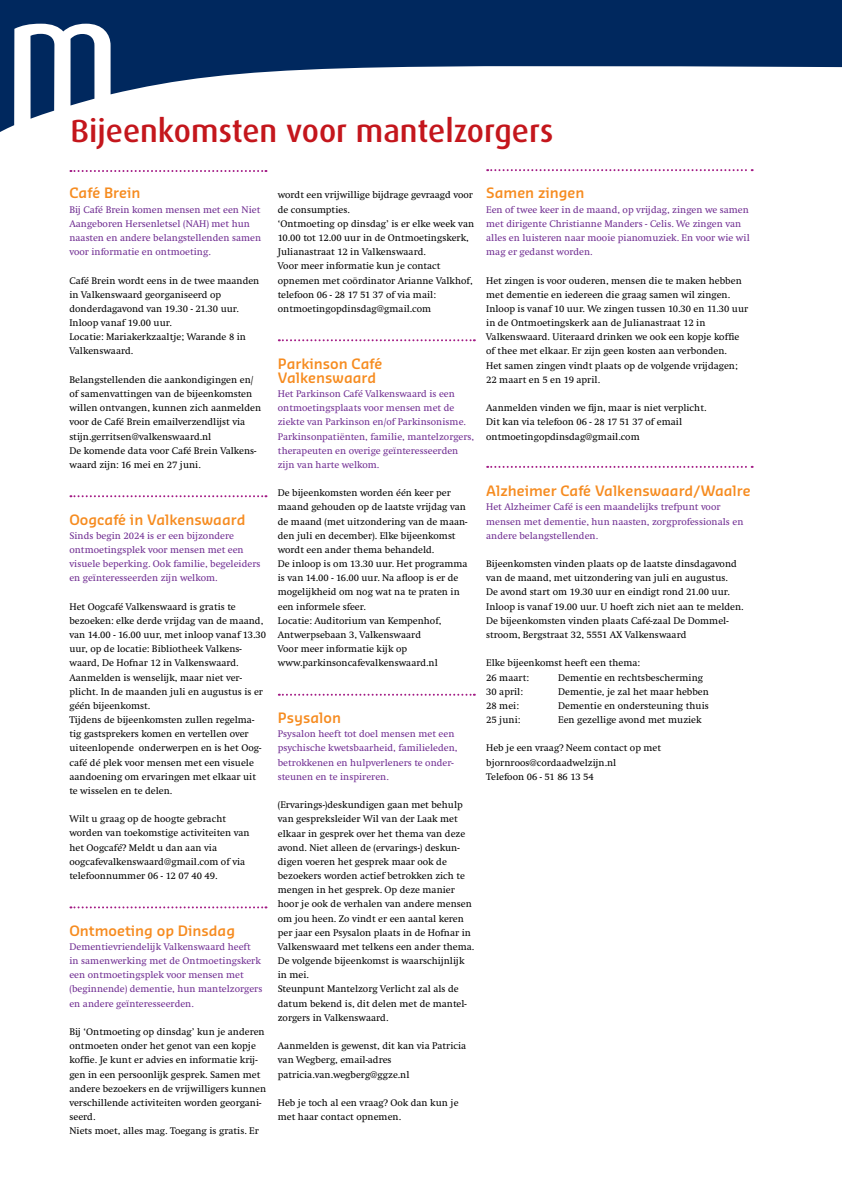
<style>
.page{position:relative;width:842px;height:1191px;background:#fff}
.page>*{position:absolute;margin:0;border:0;box-sizing:border-box;transform-origin:0 0}
.t1{font:500 32px "Dax";color:#c4161c}
.t2{font:600 14px/14.2px "Sansa";color:#f68b1f}
.t3{font:10px/14.2px "Swift";color:#000}
.t4{font:10px/14.2px "Swift";color:#6f2c91}
</style>
<div class="page">
<svg style="left:0;top:0;width:842px;height:132px;fill:#00285e"></svg>
<svg style="left:71px;top:34px;width:23px;height:71px;background:#103568"></svg>
<svg style="left:31px;top:34px;width:23px;height:85px;background:#103668"></svg>
<svg style="left:70px;top:170px;width:196px;height:2px"></svg>
<svg style="left:70px;top:495px;width:196px;height:2px"></svg>
<svg style="left:70px;top:906px;width:196px;height:2px"></svg>
<svg style="left:279px;top:693px;width:196px;height:2px"></svg>
<svg style="left:487px;top:169px;width:266px;height:2px"></svg>
<svg style="left:279px;top:339px;width:196px;height:2px"></svg>
<svg style="left:487px;top:466px;width:266px;height:2px"></svg>
<h1 class="t1" style="left:71px;top:113px;width:484px">Bijeenkomsten voor mantelzorgers</h1>
<h2 class="t2" style="left:486px;top:185px;width:100px">Samen zingen</h2>
<p class="t4" style="left:486px;top:202px;width:265px">Een of twee keer in de maand, op vrijdag, zingen we samen met dirigente Christianne Manders - Celis. We zingen van alles en luisteren naar mooie pianomuziek. En voor wie wil mag er gedanst worden.</p>
<p class="t3" style="left:486px;top:273px;width:264px">Het zingen is voor ouderen, mensen die te maken hebben met dementie en iedereen die graag samen wil zingen.<br>Inloop is vanaf 10 uur. We zingen tussen 10.30 en 11.30 uur in de Ontmoetingskerk aan de Julianastraat 12 in Valkenswaard. Uiteraard drinken we ook een kopje koffie of thee met elkaar. Er zijn geen kosten aan verbonden.<br>Het samen zingen vindt plaats op de volgende vrijdagen; 22 maart en 5 en 19 april.</p>
<p class="t3" style="left:486px;top:401px;width:222px">Aanmelden vinden we fijn, maar is niet verplicht.<br>Dit kan via telefoon 06 - 28 17 51 37 of email ontmoetingopdinsdag@gmail.com</p>
<h2 class="t2" style="left:69px;top:185px;width:73px">Café Brein</h2>
<p class="t4" style="left:69px;top:202px;width:193px">Bij Café Brein komen mensen met een Niet Aangeboren Hersenletsel (NAH) met hun naasten en andere belangstellenden samen voor informatie en ontmoeting.</p>
<p class="t3" style="left:69px;top:273px;width:191px">Café Brein wordt eens in de twee maanden in Valkenswaard georganiseerd op donderdagavond van 19.30 - 21.30 uur.<br>Inloop vanaf 19.00 uur.<br>Locatie: Mariakerkzaaltje; Warande 8 in<br>Valkenswaard.</p>
<p class="t3" style="left:69px;top:372px;width:193px">Belangstellenden die aankondigingen en/ of samenvattingen van de bijeenkomsten willen ontvangen, kunnen zich aanmelden voor de Café Brein emailverzendlijst via stijn.gerritsen@valkenswaard.nl<br>De komende data voor Café Brein Valkens&shy;waard zijn: 16 mei en 27 juni.</p>
<p class="t3" style="left:278px;top:188px;width:198px">wordt een vrijwillige bijdrage gevraagd voor de consumpties.<br>‘Ontmoeting op dinsdag’ is er elke week van 10.00 tot 12.00 uur in de Ontmoetingskerk, Julianastraat 12 in Valkenswaard.<br>Voor meer informatie kun je contact opnemen met coördinator Arianne Valkhof, telefoon 06 - 28 17 51 37 of via mail: ontmoetingopdinsdag@gmail.com</p>
<h2 class="t2" style="left:278px;top:356px;width:106px">Parkinson Café<br>Valkenswaard</h2>
<p class="t4" style="left:278px;top:387px;width:198px">Het Parkinson Café Valkenswaard is een ontmoetingsplaats voor mensen met de ziekte van Parkinson en/of Parkinsonisme.<br>Parkinsonpatiënten, familie, mantelzorgers, therapeuten en overige geïnteresseerden zijn van harte welkom.</p>
<p class="t3" style="left:278px;top:486px;width:191px">De bijeenkomsten worden één keer per maand gehouden op de laatste vrijdag van de maand (met uitzondering van de maan&shy;den juli en december). Elke bijeenkomst wordt een ander thema behandeld.<br>De inloop is om 13.30 uur. Het programma is van 14.00 - 16.00 uur. Na afloop is er de mogelijkheid om nog wat na te praten in een informele sfeer.<br>Locatie: Auditorium van Kempenhof, Antwerpsebaan 3, Valkenswaard<br>Voor meer informatie kijk op www.parkinsoncafevalkenswaard.nl</p>
<h2 class="t2" style="left:486px;top:483px;width:266px">Alzheimer Café Valkenswaard/Waalre</h2>
<p class="t4" style="left:486px;top:500px;width:259px">Het Alzheimer Café is een maandelijks trefpunt voor mensen met dementie, hun naasten, zorgprofessionals en andere belangstellenden.</p>
<p class="t3" style="left:486px;top:557px;width:259px">Bijeenkomsten vinden plaats op de laatste dinsdagavond van de maand, met uitzondering van juli en augustus.<br>De avond start om 19.30 uur en eindigt rond 21.00 uur.<br>Inloop is vanaf 19.00 uur. U hoeft zich niet aan te melden.<br>De bijeenkomsten vinden plaats Café-zaal De Dommel&shy;stroom, Bergstraat 32, 5551 AX Valkenswaard</p>
<p class="t3" style="left:486px;top:656px;width:155px">Elke bijeenkomst heeft een thema:<br>26 maart:</p>
<h2 class="t2" style="left:69px;top:511px;width:177px">Oogcafé in Valkenswaard</h2>
<p class="t4" style="left:69px;top:528px;width:193px">Sinds begin 2024 is er een bijzondere ontmoetingsplek voor mensen met een visuele beperking. Ook familie, begeleiders en geïnteresseerden zijn welkom.</p>
<p class="t3" style="left:69px;top:599px;width:198px">Het Oogcafé Valkenswaard is gratis te bezoeken: elke derde vrijdag van de maand, van 14.00 - 16.00 uur, met inloop vanaf 13.30 uur, op de locatie: Bibliotheek Valkens&shy;waard, De Hofnar 12 in Valkenswaard.<br>Aanmelden is wenselijk, maar niet ver&shy;plicht. In de maanden juli en augustus is er géén bijeenkomst.<br>Tijdens de bijeenkomsten zullen regelma&shy;tig gastsprekers komen en vertellen over uiteenlopende onderwerpen en is het Oog&shy;café dé plek voor mensen met een visuele aandoening om ervaringen met elkaar uit te wisselen en te delen.</p>
<p class="t3" style="left:69px;top:812px;width:182px">Wilt u graag op de hoogte gebracht worden van toekomstige activiteiten van het Oogcafé? Meldt u dan aan via oogcafevalkenswaard@gmail.com of via telefoonnummer 06 - 12 07 40 49.</p>
<p class="t3" style="left:558px;top:670px;width:146px">Dementie en rechtsbescherming</p>
<p class="t3" style="left:486px;top:684px;width:38px">30 april:</p>
<p class="t3" style="left:558px;top:684px;width:152px">Dementie, je zal het maar hebben</p>
<p class="t3" style="left:486px;top:698px;width:34px">28 mei:</p>
<p class="t3" style="left:558px;top:698px;width:152px">Dementie en ondersteuning thuis</p>
<p class="t3" style="left:486px;top:713px;width:36px">25 juni:</p>
<p class="t3" style="left:558px;top:713px;width:145px">Een gezellige avond met muziek</p>
<p class="t3" style="left:486px;top:741px;width:176px">Heb je een vraag? Neem contact op met bjornroos@cordaadwelzijn.nl<br>Telefoon 06 - 51 86 13 54</p>
<h2 class="t2" style="left:278px;top:710px;width:65px">Psysalon</h2>
<p class="t4" style="left:278px;top:727px;width:181px">Psysalon heeft tot doel mensen met een psychische kwetsbaarheid, familieleden, betrokkenen en hulpverleners te onder&shy;steunen en te inspireren.</p>
<p class="t3" style="left:278px;top:798px;width:198px">(Ervarings-)deskundigen gaan met behulp van gespreksleider Wil van der Laak met elkaar in gesprek over het thema van deze avond. Niet alleen de (ervarings-) deskun&shy;digen voeren het gesprek maar ook de bezoekers worden actief betrokken zich te mengen in het gesprek. Op deze manier hoor je ook de verhalen van andere mensen om jou heen. Zo vindt er een aantal keren per jaar een Psysalon plaats in de Hofnar in Valkenswaard met telkens een ander thema.<br>De volgende bijeenkomst is waarschijnlijk in mei.<br>Steunpunt Mantelzorg Verlicht zal als de datum bekend is, dit delen met de mantel&shy;zorgers in Valkenswaard.</p>
<p class="t3" style="left:278px;top:1039px;width:190px">Aanmelden is gewenst, dit kan via Patricia van Wegberg, email-adres patricia.van.wegberg@ggze.nl</p>
<p class="t3" style="left:278px;top:1095px;width:182px">Heb je toch al een vraag? Ook dan kun je met haar contact opnemen.</p>
<h2 class="t2" style="left:69px;top:922px;width:167px">Ontmoeting op Dinsdag</h2>
<p class="t4" style="left:69px;top:939px;width:194px">Dementievriendelijk Valkenswaard heeft in samenwerking met de Ontmoetingskerk een ontmoetingsplek voor mensen met (beginnende) dementie, hun mantelzorgers en andere geïnteresseerden.</p>
<p class="t3" style="left:69px;top:1024px;width:198px">Bij ‘Ontmoeting op dinsdag’ kun je anderen ontmoeten onder het genot van een kopje koffie. Je kunt er advies en informatie krij&shy;gen in een persoonlijk gesprek. Samen met andere bezoekers en de vrijwilligers kunnen verschillende activiteiten worden georgani&shy;seerd.<br>Niets moet, alles mag. Toegang is gratis. Er</p>
</div>
